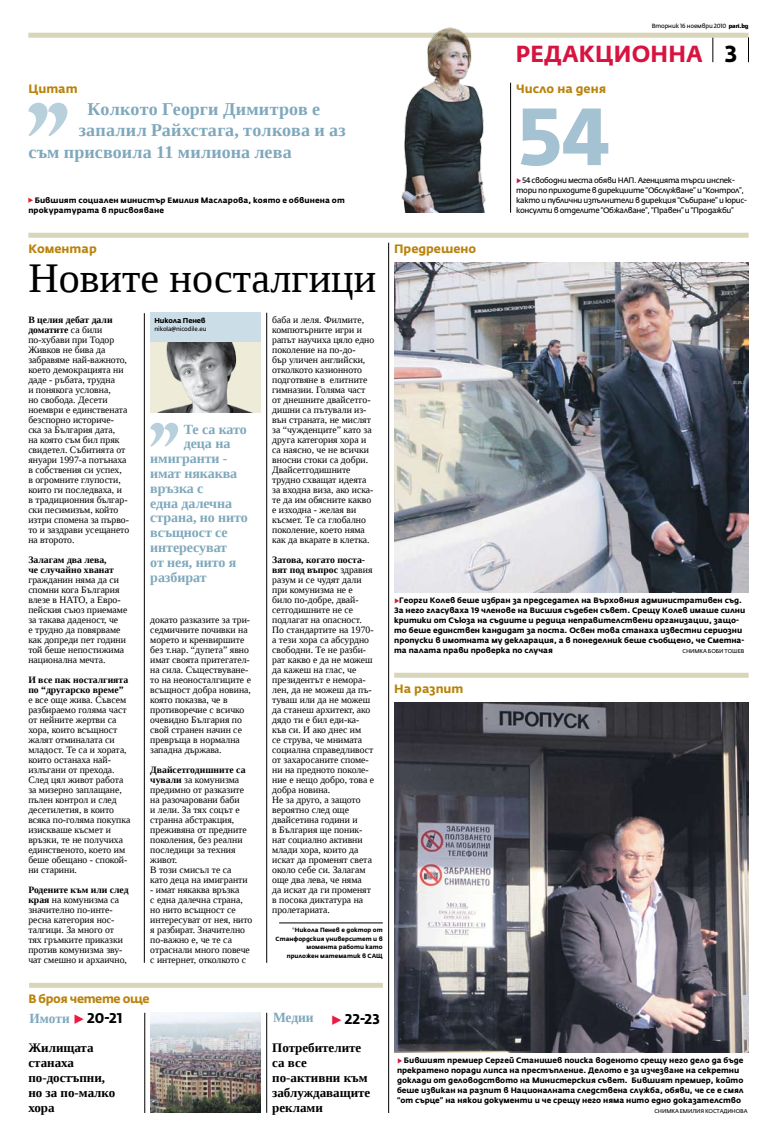
<style>
.page{position:relative;width:777px;height:1134px;background:#fff}
.page>*{position:absolute;margin:0;border:0;box-sizing:border-box;transform-origin:0 0}
.t1{font:700 80px "Fedra Sans Alt Pro";color:#a5c2d2}
.t2{font:42px "Liberation Serif";color:#000}
.t3{font:700 23px "Fedra Sans Alt Pro";letter-spacing:.01em;color:#d71440;scale:.96 1}
.t4{font:700 18px "Liberation Serif";letter-spacing:.01em;color:#7fa8bc}
.t5{font:700 14px "Liberation Serif";letter-spacing:-.005em;color:#7fa8bc}
.t6{font:700 14px "Liberation Serif";letter-spacing:-.005em;color:#7fa8bc;scale:.95 1}
.t7{font:700 14px "Fedra Sans Alt Pro";color:#000}
.t8{font:700 13px/15px "Liberation Serif";color:#000}
.t9{font:700 12px "Fedra Sans Alt Pro";color:#ba830d}
.t10{font:700 12px "Fedra Sans Alt Pro";letter-spacing:-.035em;color:#ba830d}
.t11{font:9.7px/10px "Liberation Serif";color:#000}
.t12{font:700 7.8px/10px "Fedra Sans Alt Pro";color:#000}
.t13{font:7.8px/10px "Fedra Sans Alt Pro";letter-spacing:-.04em;color:#000}
.t14{font:700 7px "Fedra Sans Alt Pro";letter-spacing:-.02em;color:#000}
.t15{font:700 6px/8.5px "Fedra Sans Alt Pro";color:#000;text-align:right}
.t16{font:6px "Fedra Sans Alt Pro";letter-spacing:-.02em;color:#000}
.t17{font:5.5px "Fedra Sans Alt Pro";letter-spacing:-.02em;color:#000}
.s1{font-family:"District";font-weight:500}
.s2{color:#000}
.s3{color:#c51941}
.s4{font-weight:700}
.s5{font-weight:400}
.s6{font-family:"Fedra Sans Alt Pro";color:#ed1941}
.s7{font-family:"Fedra Sans Alt Pro";color:#000}
.s8{color:#ed1941}
.s9{color:#d71635}
</style>
<div class="page">
<svg style="left:712px;top:38px;width:1px;height:24px"></svg>
<svg style="left:748px;top:37px;width:1px;height:25px"></svg>
<div style="left:28px;top:33px;width:720px;height:5px;background:#d8d5b9"></div>
<div style="left:28px;top:233px;width:720px;height:5px;background:#d8d5b9"></div>
<hr style="left:145px;top:1013px;width:1px;height:100px;background:#000">
<svg style="left:28px;top:103px;width:39px;height:33px"></svg>
<hr style="left:510px;top:83px;width:1px;height:130px;background:#000">
<svg style="left:28px;top:198px;width:5px;height:5px"></svg>
<div style="left:150px;top:313px;width:111px;height:30px;background:#cbdde6"></div>
<img style="left:150px;top:343px;width:111px;height:70px">
<svg style="left:150px;top:423px;width:28px;height:24px"></svg>
<hr style="left:279px;top:923px;width:104px;height:1px;background:#000">
<div style="left:394px;top:673px;width:354px;height:5px;background:#d8d5b9"></div>
<hr style="left:144px;top:313px;width:1px;height:650px;background:#000">
<hr style="left:266px;top:313px;width:1px;height:650px;background:#000">
<hr style="left:388px;top:243px;width:1px;height:870px;background:#000">
<div style="left:29px;top:983px;width:354px;height:5px;background:#d8d5b9"></div>
<hr style="left:266px;top:1013px;width:1px;height:100px;background:#000">
<img style="left:394px;top:703px;width:354px;height:350px">
<img style="left:394px;top:263px;width:354px;height:330px">
<img style="left:150px;top:1013px;width:111px;height:100px">
<img style="left:386px;top:27px;width:119px;height:186px">
<p class="t9" style="left:28px;top:81px;width:51px">Цитат</p>
<p class="t4" style="left:88px;top:97px;width:234px">Колкото Георги Димитров е</p>
<p class="t4" style="left:79px;top:118px;width:269px">запалил Райхстага, толкова и аз</p>
<p class="t4" style="left:28px;top:140px;width:265px">съм присвоила 11 милиона лева</p>
<p class="t12" style="left:28px;top:195px;width:318px;text-indent:6px">Бившият социален министър Емилия Масларова, която е обвинена от прокуратурата в присвояване</p>
<p class="t16" style="left:651px;top:22px;width:98px">Вторник 16 ноември 2010 <span class="s1">pari.bg</span></p>
<p class="t3" style="left:516px;top:40px;width:232px">редакционна <span class="s2">3</span></p>
<p class="t9" style="left:516px;top:81px;width:91px">Число на деня</p>
<p class="t1" style="left:516px;top:87px;width:97px">54</p>
<p class="t13" style="left:516px;top:175px;width:232px"><span class="s3">▶</span>54 свободни места обяви НАП. Агенцията търси инспек&shy;тори по приходите в дирекциите “Обслужване” и “Контрол”, както и публични изпълнители в дирекция “Събиране” и юрис&shy;консулти в отделите “Обжалване”, “Правен” и “Продажби”</p>
<p class="t9" style="left:28px;top:241px;width:70px">Коментар</p>
<p class="t2" style="left:28px;top:251px;width:349px">Новите носталгици</p>
<p class="t11" style="left:28px;top:314px;width:102px"><span class="s4">В целия дебат дали доматите</span> са били по-хубави при Тодор<br>Живков не бива да забравяме най-важното, което демокрацията ни даде - ръбата, трудна<br>и понякога условна,<br>но свобода. Десети ноември е единствената безспорно историче&shy;ска за България дата,<br>на която съм бил пряк свидетел. Събитията от януари 1997-а потънаха в собствения си успех,<br>в огромните глупости, които ги последваха, и<br>в традиционния българ&shy;ски песимизъм, който изтри спомена за първо&shy;то и заздрави усещането на второто.</p>
<p class="t11" style="left:28px;top:554px;width:100px"><span class="s4">Залагам два лева,<br>че случайно хванат </span>гражданин няма да си спомни кога България влезе в НАТО, а Евро&shy;пейския съюз приемаме за такава даденост, че<br>е трудно да повярваме как допреди пет години той беше непостижима национална мечта.</p>
<p class="t11" style="left:28px;top:674px;width:103px"><span class="s4">И все пак носталгията по “другарско време”<br></span>е все още жива. Съвсем разбираемо голяма част от нейните жертви са хора, които всъщност жалят отминалата си младост. Те са и хората, които останаха най&shy;излъгани от прехода.<br>След цял живот работа за мизерно заплащане, пълен контрол и след десетилетия, в които всяка по-голяма покупка изискваше късмет и връзки, те не получиха единственото, което им беше обещано - спокой&shy;ни старини.</p>
<p class="t11" style="left:28px;top:884px;width:102px"><span class="s4">Родените към или след края</span> на комунизма са значително по-инте&shy;ресна категория нос&shy;талгици. За много от тях гръмките приказки против комунизма зву&shy;чат смешно и архаично,</p>
<p class="t10" style="left:28px;top:991px;width:123px">В броя четете още</p>
<p class="t8" style="left:28px;top:1039px;width:89px">Жилищата станаха по-достъпни, но за по-малко хора</p>
<p class="t14" style="left:154px;top:317px;width:53px">Н икола Пенев</p>
<p class="t16" style="left:154px;top:325px;width:53px">nikola@nicodile.eu</p>
<p class="t11" style="left:272px;top:314px;width:104px">баба и леля. Филмите, компютърните игри и рапът научиха цяло едно поколение на по-до-<br>бър уличен английски, отколкото казионното подготвяне в елитните гимназии. Голяма част от днешните двайсетго&shy;дишни са пътували из&shy;вън страната, не мислят за “чужденците” като за друга категория хора и са наясно, че не всички вносни стоки са добри.<br>Двайсетгодишните трудно схващат идеята за входна виза, ако иска&shy;те да им обясните какво е изходна - желая ви късмет. Те са глобално поколение, което няма как да вкарате в клетка.</p>
<p class="t11" style="left:272px;top:554px;width:103px"><span class="s4">Затова, когато поста&shy;вят под въпрос</span> здравия разум и се чудят дали при комунизма не е било по-добре, двай&shy;сетгодишните не се подлагат на опасност.<br>По стандартите на 1970- а тези хора са абсурдно свободни. Те не разби&shy;рат какво е да не можеш да кажеш на глас, че президентът е немора&shy;лен, да не можеш да пъ&shy;туваш или да не можеш да станеш архитект, ако дядо ти е бил еди-ка&shy;къв си. И ако днес им<br>се струва, че мнимата социална справедливост от захаросаните споме&shy;ни на предното поколе&shy;ние е нещо добро, това е добра новина.<br>Не за друго, а защото вероятно след още двайсетина години и<br>в България ще поник&shy;нат социално активни млади хора, които да искат да променят света около себе си. Залагам още два лева, че няма<br>да искат да ги променят в посока диктатура на пролетариата.</p>
<p class="t5" style="left:184px;top:419px;width:64px">Те са като</p>
<p class="t5" style="left:184px;top:434px;width:48px">деца на</p>
<p class="t5" style="left:150px;top:449px;width:79px">имигранти -</p>
<p class="t5" style="left:150px;top:464px;width:88px">имат някаква</p>
<p class="t5" style="left:150px;top:479px;width:55px">връзка с</p>
<p class="t5" style="left:150px;top:493px;width:83px">една далечна</p>
<p class="t5" style="left:150px;top:508px;width:99px">страна, но нито</p>
<p class="t5" style="left:150px;top:523px;width:79px">всъщност се</p>
<p class="t5" style="left:150px;top:538px;width:78px">интересуват</p>
<p class="t5" style="left:150px;top:553px;width:88px">от нея, нито я</p>
<p class="t5" style="left:150px;top:567px;width:58px">разбират</p>
<p class="t11" style="left:150px;top:614px;width:102px">докато разказите за три&shy;седмичните почивки на морето и кренвиршите без т.нар. “дупета” явно имат своята притегател&shy;на сила. Съществуване&shy;то на неоносталгиците е всъщност добра новина, която показва, че в противоречие с всичко очевидно България по свой странен начин се превръща в нормална западна държава.</p>
<p class="t11" style="left:150px;top:764px;width:99px"><span class="s4">Двайсетгодишните са чували</span> за комунизма предимно от разказите на разочаровани баби<br>и лели. За тях соцът е странна абстракция, преживяна от предните поколения, без реални последици за техния живот.<br>В този смисъл те са като деца на имигранти</p>
<p class="t11" style="left:150px;top:884px;width:104px">- имат някаква връзка<br>с една далечна страна, но нито всъщност се интересуват от нея, нито я разбират. Значително по-важно е, че те са отраснали много повече с интернет, отколкото с</p>
<p class="t15" style="left:276px;top:926px;width:109px"><span class="s5">*</span>Н икола Пенев е доктор от<br>Станфордския университет и в момента работи като приложен математик в САЩ</p>
<p class="t5" style="left:273px;top:1008px;width:42px">Медии</p>
<p class="t6" style="left:29px;top:1008px;width:100px">Имоти <span class="s6">▶</span> <span class="s7">20-21</span></p>
<p class="t7" style="left:330px;top:1010px;width:51px"><span class="s8">▶</span> 22-23</p>
<p class="t8" style="left:272px;top:1039px;width:100px">Потребителите са все по-активни към заблуждаващите реклами</p>
<p class="t9" style="left:394px;top:241px;width:84px">Предрешено</p>
<p class="t12" style="left:394px;top:595px;width:352px"><span class="s9">▶</span>Георги Колев беше избран за председател на Върховния административен съд.<br>За него гласуваха 19 членове на Висшия съдебен съвет. Срещу Колев имаше силни критики от Съюза на съдиите и редица неправителствени организации, защо&shy;то беше единствен кандидат за поста. Освен това станаха известни сериозни пропуски в имотната му декларация, а в понеделник беше съобщено, че Сметна&shy;та палата прави проверка по случая</p>
<p class="t17" style="left:682px;top:647px;width:63px">Сн имка Боби Тошев</p>
<p class="t9" style="left:394px;top:681px;width:71px">На разпит</p>
<p class="t12" style="left:397px;top:1055px;width:348px"><span class="s9">▶</span> Бившият премиер Сергей Станишев поиска воденото срещу него дело да бъде прекратено поради липса на престъпление. Делото е за изчезване на секретни доклади от деловодството на Министерския съвет. Бившият премиер, който беше извикан на разпит в Националната следствена служба, обяви, че се е смял “от сърце” на някои документи и че срещу него няма нито едно доказателство</p>
<p class="t17" style="left:654px;top:1107px;width:56px">Снимка емилия коста</p>
<p class="t17" style="left:723px;top:1107px;width:14px">динова</p>
</div>
